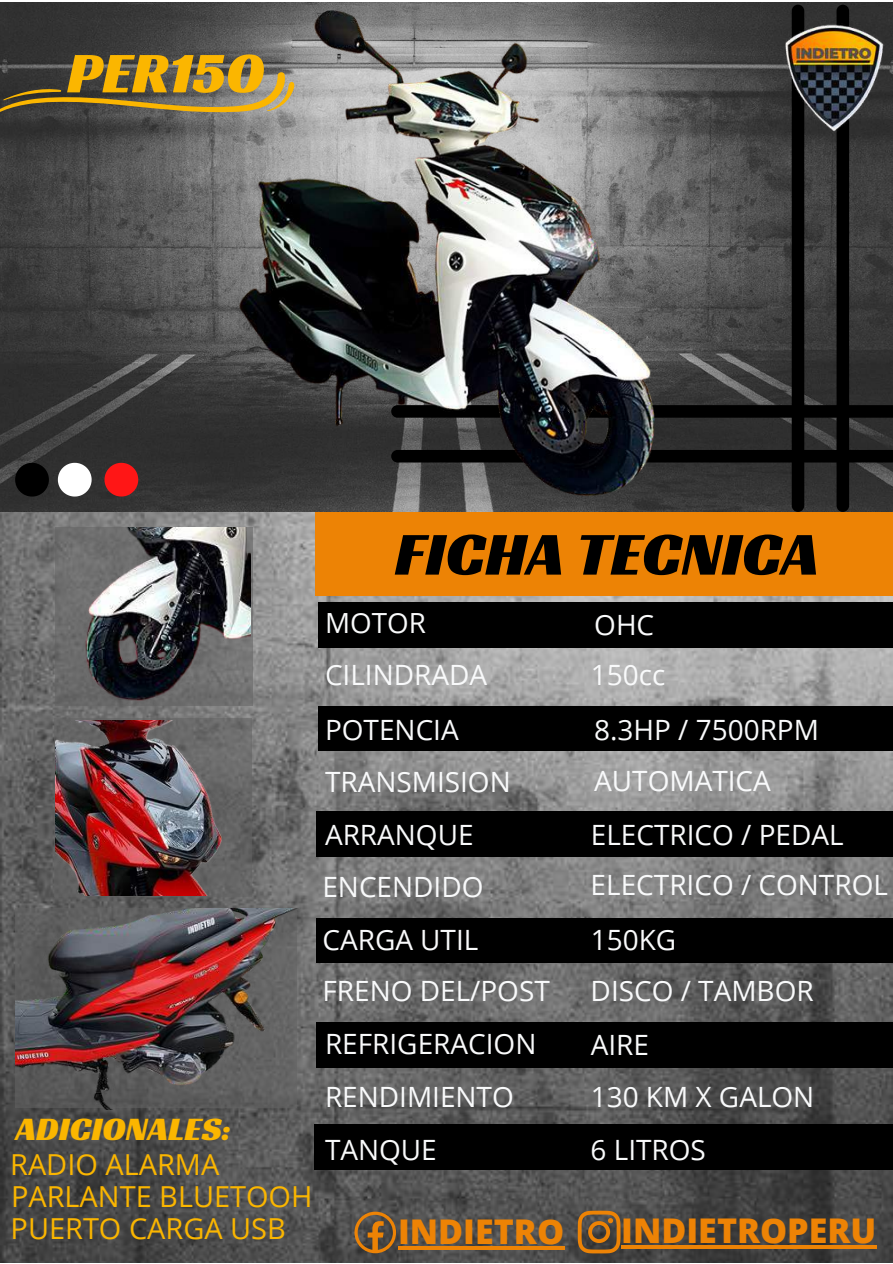
<style>
.page{position:relative;width:893px;height:1264px;background:#fff}
.page>*{position:absolute;margin:0;border:0;box-sizing:border-box;transform-origin:0 0}
.t1{font:62.1px "Racing Sans One";color:#000}
.t2{font:58.8px "Racing Sans One";color:#fbb600}
.t3{font:800 34.05px "Open Sans";color:#ed8305}
.t4{font:33.9px "Racing Sans One";color:#fbb600}
.t5{font:28.95px/32px "Open Sans";color:#fbb600}
.t6{font:27.9px/52.1px "Open Sans";color:#f9fafb}
.t7{font:27.75px "Open Sans";color:#f9fafb}
</style>
<div class="page">
<img style="left:0;top:2px;width:892px;height:1260px">
<svg style="left:677px;top:5px;width:215px;height:507px;background:#383838"></svg>
<svg style="left:0;top:71px;width:215px;height:44px;background:#5d543f"></svg>
<img style="left:779px;top:18px;width:109px;height:116px">
<div style="left:315px;top:512px;width:577px;height:83px;background:#ed8305"></div>
<div style="left:318px;top:602px;width:574px;height:45px;background:#000"></div>
<div style="left:318px;top:706px;width:574px;height:45px;background:#000"></div>
<div style="left:316px;top:811px;width:576px;height:45px;background:#000"></div>
<div style="left:316px;top:917px;width:576px;height:45px;background:#000"></div>
<div style="left:316px;top:1022px;width:576px;height:45px;background:#000"></div>
<div style="left:315px;top:1124px;width:577px;height:45px;background:#000"></div>
<svg style="left:577px;top:1210px;width:43px;height:43px;background:#895e2b"></svg>
<svg style="left:354px;top:1211px;width:42px;height:42px;background:#815d31"></svg>
<img style="left:215px;top:2px;width:462px;height:513px">
<img style="left:16px;top:908px;width:290px;height:201px">
<svg style="left:54px;top:718px;width:198px;height:179px"></svg>
<img style="left:55px;top:720px;width:196px;height:175px">
<img style="left:55px;top:527px;width:196px;height:179px">
<hr style="left:398px;top:1246px;width:166px;height:3px;background:#ed8305">
<hr style="left:621px;top:1245px;width:255px;height:3px;background:#ed8305">
<svg style="left:15px;top:463px;width:34px;height:33px"></svg>
<svg style="left:58px;top:463px;width:34px;height:33px"></svg>
<svg style="left:104px;top:463px;width:34px;height:33px"></svg>
<h2 class="t2" style="left:67px;top:35px;width:199px">PER150</h2>
<p class="t4" style="left:16px;top:1106px;width:217px">ADICIONALES:</p>
<p class="t5" style="left:10px;top:1147px;width:304px">RADIO ALARMA<br>PARLANTE BLUETOOH<br>PUERTO CARGA USB</p>
<h1 class="t1" style="left:394px;top:514px;width:426px">FICHA TECNICA</h1>
<p class="t7" style="left:325px;top:603px;width:102px">MOTOR</p>
<p class="t6" style="left:590px;top:599px;width:76px;line-height:49.8px">OHC<br>150cc</p>
<p class="t6" style="left:590px;top:702px;width:254px">8.3HP / 7500RPM<br>AUTOMATICA<br>ELECTRICO / PEDAL</p>
<p class="t6" style="left:590px;top:857px;width:299px;line-height:54.4px">ELECTRICO / CONTROL<br>150KG</p>
<p class="t6" style="left:590px;top:963px;width:224px">DISCO / TAMBOR</p>
<p class="t6" style="left:325px;top:648px;width:164px">CILINDRADA</p>
<p class="t6" style="left:325px;top:703px;width:135px">POTENCIA</p>
<p class="t6" style="left:322px;top:755px;width:229px">TRANSMISION<br>ARRANQUE<br>ENCENDIDO<br>CARGA UTIL<br>FRENO DEL/POST</p>
<p class="t6" style="left:325px;top:1017px;width:213px">REFRIGERACION</p>
<p class="t6" style="left:590px;top:1017px;width:60px">AIRE</p>
<p class="t6" style="left:325px;top:1069px;width:190px">RENDIMIENTO</p>
<p class="t6" style="left:590px;top:1069px;width:225px">130 KM X GALON</p>
<p class="t6" style="left:325px;top:1122px;width:113px">TANQUE</p>
<p class="t6" style="left:590px;top:1122px;width:117px">6 LITROS</p>
<p class="t3" style="left:398px;top:1207px;width:167px">INDIETRO</p>
<p class="t3" style="left:621px;top:1206px;width:256px">INDIETROPERU</p>
</div>
